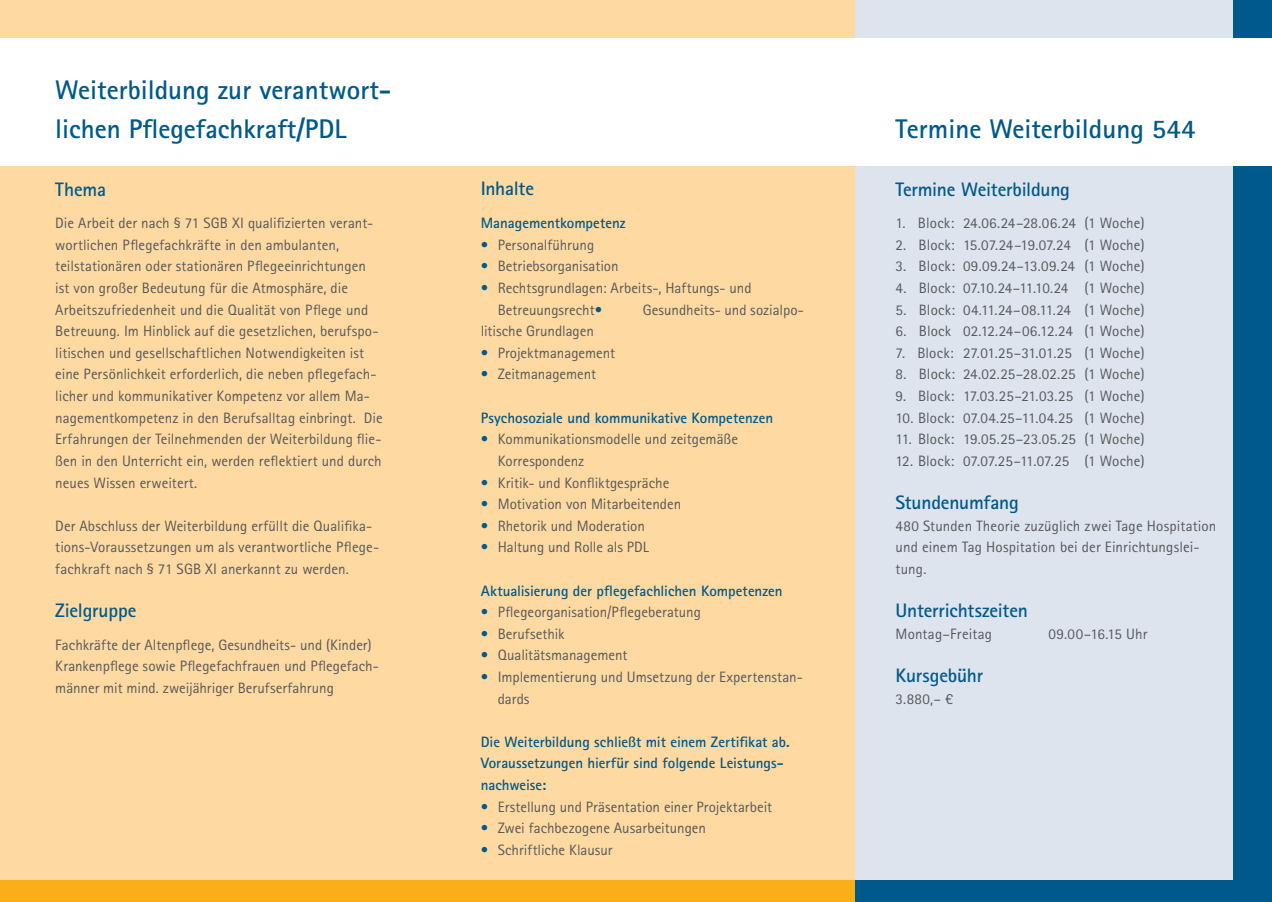
<style>
.page{position:relative;width:1272px;height:902px;background:#fff}
.page>*{position:absolute;margin:0;border:0;box-sizing:border-box;transform-origin:0 0}
.t1{font:700 27px/39px "Rotis Sans Serif Std";color:#00598b}
.t2{font:700 19.5px "Rotis Sans Serif Std";letter-spacing:-.01em;color:#00598b}
.t3{font:15px/21.6px "Rotis Sans Serif Std";color:#57585a}
.t4{font:700 15px/21.6px "Rotis Sans Serif Std";color:#00598b}
.s1{color:#00598b}
</style>
<div class="page">
<div style="left:0;top:0;width:1271px;height:901px;background:#fedaa2"></div>
<div style="left:855px;top:0;width:416px;height:901px;background:#dde4ee"></div>
<div style="left:0;top:880px;width:855px;height:21px;background:#faaf18"></div>
<div style="left:855px;top:880px;width:416px;height:21px;background:#00598b"></div>
<div style="left:1233px;top:0;width:38px;height:901px;background:#00598b"></div>
<div style="left:0;top:38px;width:1271px;height:128px;background:#fff"></div>
<h1 class="t1" style="left:55px;top:70px;width:337px">Weiterbildung zur verantwort&shy;lichen Pflegefachkraft/PDL</h1>
<h2 class="t2" style="left:55px;top:177px;width:52px">Thema</h2>
<p class="t3" style="left:55px;top:212px;width:329px">Die Arbeit der nach § 71 SGB XI qualifizierten verant&shy;wortlichen Pflegefachkräfte in den ambulanten, teilstationären oder stationären Pflegeeinrichtungen ist von großer Bedeutung für die Atmosphäre, die Arbeitszufriedenheit und die Qualität von Pflege und Betreuung. Im Hinblick auf die gesetzlichen, berufspo&shy;litischen und gesellschaftlichen Notwendigkeiten ist eine Persönlichkeit erforderlich, die neben pflegefach&shy;licher und kommunikativer Kompetenz vor allem Ma&shy;nagementkompetenz in den Berufsalltag einbringt. Die Erfahrungen der Teilnehmenden der Weiterbildung flie&shy;ßen in den Unterricht ein, werden reflektiert und durch neues Wissen erweitert.</p>
<p class="t3" style="left:55px;top:515px;width:325px">Der Abschluss der Weiterbildung erfüllt die Qualifika&shy;tions-Voraussetzungen um als verantwortliche Pflege&shy;fachkraft nach § 71 SGB XI anerkannt zu werden.</p>
<h2 class="t2" style="left:55px;top:598px;width:83px">Zielgruppe</h2>
<p class="t3" style="left:55px;top:633px;width:325px">Fachkräfte der Altenpflege, Gesundheits- und (Kinder)<br>Krankenpflege sowie Pflegefachfrauen und Pflegefach&shy;männer mit mind. zweijähriger Berufserfahrung</p>
<h2 class="t2" style="left:480px;top:175px;width:55px">Inhalte</h2>
<p class="t4" style="left:480px;top:212px;width:146px">Managementkompetenz</p>
<p class="t3" style="left:480px;top:234px;width:115px"><span class="s1">•</span> Personalführung</p>
<p class="t3" style="left:480px;top:255px;width:139px"><span class="s1">•</span> Betriebsorganisation</p>
<p class="t3" style="left:497px;top:277px;width:255px;text-indent:-17px"><span class="s1">•</span> Rechtsgrundlagen: Arbeits-, Haftungs- und<br>Betreuungsrecht<span class="s1">•</span></p>
<p class="t3" style="left:642px;top:299px;width:163px">Gesundheits- und sozialpo-</p>
<p class="t3" style="left:480px;top:320px;width:115px">litische Grundlagen</p>
<p class="t3" style="left:480px;top:342px;width:136px"><span class="s1">•</span> Projektmanagement</p>
<p class="t3" style="left:480px;top:363px;width:117px"><span class="s1">•</span> Zeitmanagement</p>
<p class="t4" style="left:480px;top:406px;width:294px">Psychosoziale und kommunikative Kompetenzen</p>
<p class="t3" style="left:497px;top:428px;width:242px;text-indent:-17px"><span class="s1">•</span> Kommunikationsmodelle und zeitgemäße<br>Korrespondenz</p>
<p class="t3" style="left:480px;top:471px;width:190px"><span class="s1">•</span> Kritik- und Konfliktgespräche</p>
<p class="t3" style="left:480px;top:493px;width:202px"><span class="s1">•</span> Motivation von Mitarbeitenden</p>
<p class="t3" style="left:480px;top:515px;width:166px"><span class="s1">•</span> Rhetorik und Moderation</p>
<p class="t3" style="left:480px;top:536px;width:170px"><span class="s1">•</span> Haltung und Rolle als PDL</p>
<p class="t4" style="left:480px;top:579px;width:303px">Aktualisierung der pflegefachlichen Kompetenzen</p>
<p class="t3" style="left:480px;top:601px;width:222px"><span class="s1">•</span> Pflegeorganisation/Pflegeberatung</p>
<p class="t3" style="left:480px;top:623px;width:85px"><span class="s1">•</span> Berufsethik</p>
<p class="t3" style="left:480px;top:644px;width:148px"><span class="s1">•</span> Qualitätsmanagement</p>
<p class="t3" style="left:497px;top:666px;width:307px;text-indent:-17px"><span class="s1">•</span> Implementierung und Umsetzung der Expertenstan&shy;dards</p>
<p class="t4" style="left:480px;top:730px;width:310px">Die Weiterbildung schließt mit einem Zertifikat ab.<br>Voraussetzungen hierfür sind folgende Leistungs&shy;nachweise:</p>
<p class="t3" style="left:480px;top:795px;width:293px"><span class="s1">•</span> Erstellung und Präsentation einer Projektarbeit</p>
<p class="t3" style="left:480px;top:817px;width:227px"><span class="s1">•</span> Zwei fachbezogene Ausarbeitungen</p>
<p class="t3" style="left:480px;top:839px;width:133px"><span class="s1">•</span> Schriftliche Klausur</p>
<h1 class="t1" style="left:895px;top:109px;width:301px">Termine Weiterbildung 544</h1>
<h2 class="t2" style="left:895px;top:177px;width:176px">Termine Weiterbildung</h2>
<p class="t3" style="left:895px;top:212px;width:250px">1. Block: 24.06.24–28.06.24 (1 Woche)</p>
<p class="t3" style="left:895px;top:234px;width:250px">2. Block: 15.07.24–19.07.24 (1 Woche)</p>
<p class="t3" style="left:895px;top:255px;width:250px">3. Block: 09.09.24–13.09.24 (1 Woche)</p>
<p class="t3" style="left:895px;top:277px;width:250px">4. Block: 07.10.24–11.10.24 (1 Woche)</p>
<p class="t3" style="left:895px;top:299px;width:250px">5. Block: 04.11.24–08.11.24 (1 Woche)</p>
<p class="t3" style="left:895px;top:320px;width:250px">6. Block 02.12.24–06.12.24 (1 Woche)</p>
<p class="t3" style="left:895px;top:342px;width:250px">7. Block: 27.01.25–31.01.25 (1 Woche)</p>
<p class="t3" style="left:895px;top:363px;width:250px">8. Block: 24.02.25–28.02.25 (1 Woche)</p>
<p class="t3" style="left:895px;top:385px;width:250px">9. Block: 17.03.25–21.03.25 (1 Woche)</p>
<p class="t3" style="left:895px;top:407px;width:250px">10. Block: 07.04.25–11.04.25 (1 Woche)</p>
<p class="t3" style="left:895px;top:428px;width:250px">11. Block: 19.05.25–23.05.25 (1 Woche)</p>
<p class="t3" style="left:895px;top:450px;width:250px">12. Block: 07.07.25–11.07.25 (1 Woche)</p>
<h2 class="t2" style="left:895px;top:490px;width:125px">Stundenumfang</h2>
<p class="t3" style="left:895px;top:515px;width:322px">480 Stunden Theorie zuzüglich zwei Tage Hospitation und einem Tag Hospitation bei der Einrichtungslei&shy;tung.</p>
<h2 class="t2" style="left:895px;top:598px;width:134px">Unterrichtszeiten</h2>
<p class="t3" style="left:895px;top:623px;width:98px">Montag–Freitag</p>
<p class="t3" style="left:1048px;top:623px;width:100px">09.00–16.15 Uhr</p>
<h2 class="t2" style="left:895px;top:663px;width:89px">Kursgebühr</h2>
<p class="t3" style="left:895px;top:687px;width:59px">3.880,– €</p>
</div>
